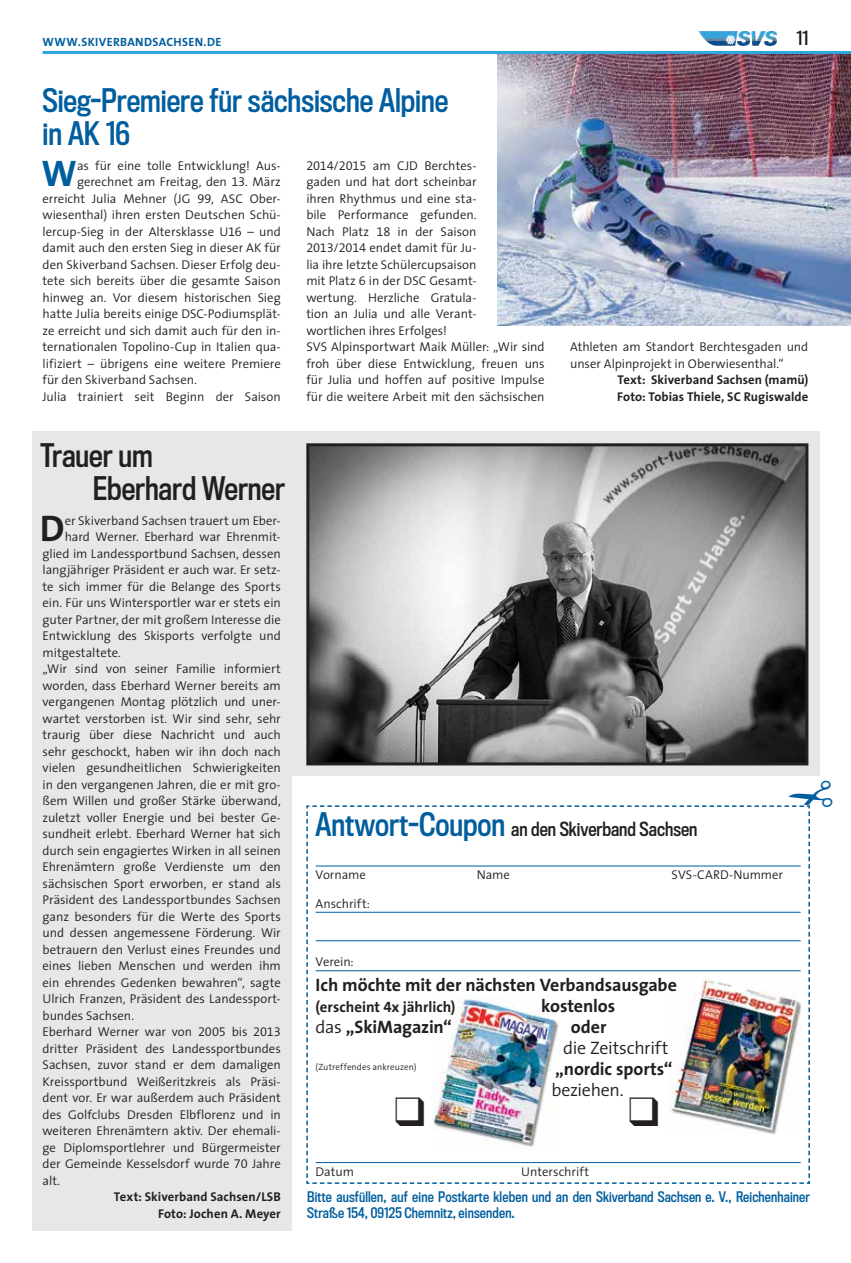
<style>
.page{position:relative;width:851px;height:1263px;background:#fff}
.page>*{position:absolute;margin:0;border:0;box-sizing:border-box;transform-origin:0 0}
.t1{font:300 37.2px "BHM The Sans Tab";color:#231f20}
.t2{font:300 37.2px "BHM The Sans Tab";color:#005e9e}
.t3{font:30px/33px "Titling Gothic FB Cond Standard";color:#005e9e}
.t4{font:30px/33px "Titling Gothic FB Cond Standard";color:#231f20}
.t5{font:300 18px "BHM The Sans Tab";letter-spacing:-.005em;color:#231f20}
.t6{font:18px "Titling Gothic FB Cond Standard";color:#231f20}
.t7{font:300 18px "BHM The Sans Tab";letter-spacing:-.015em;color:#231f20}
.t8{font:300 15px "BHM The Sans Tab";color:#231f20}
.t9{font:13.5px/16.5px "Titling Gothic FB Cond Standard";letter-spacing:.01em;color:#005e9e}
.t10{font:300 12.75px/16.5px "BHM The Sans Tab";letter-spacing:-.005em;color:#231f20}
.t11{font:300 12.75px/16.5px "BHM The Sans Tab";letter-spacing:.005em;color:#231f20;text-align:right}
.t12{font:700 12px "BHM The Sans Tab";letter-spacing:.03em;color:#005e9e}
.t13{font:300 9px "BHM The Sans Tab";letter-spacing:.01em;color:#231f20}
.s1{font-size:30px;color:#005e9e}
.s2{font-style:inherit}
</style>
<div class="page">
<svg style="left:736px;top:31px;width:9px;height:12px"></svg>
<div style="left:32px;top:432px;width:259px;height:799px;background:#e6e7e8"></div>
<div style="left:32px;top:432px;width:787px;height:344px;background:#e6e7e8"></div>
<img style="left:310px;top:447px;width:494px;height:314px">
<div style="left:306px;top:443px;width:502px;height:322px;border:3px solid #231f20"></div>
<img style="left:497px;top:54px;width:353px;height:272px">
<hr style="left:43px;top:51px;width:807px;height:3px;background:#2fa6de">
<img style="left:306px;top:805px;width:504px;height:379px">
<p class="t12" style="left:43px;top:32px;width:180px">WWW.SKIVERBANDSACHSEN.DE</p>
<h3 class="t6" style="left:796px;top:28px;width:13px">11</h3>
<h2 class="t3" style="left:43px;top:84px;width:407px">Sieg-Premiere für sächsische Alpine in AK 16</h2>
<h1 class="t2" style="left:42px;top:143px;width:37px">W</h1>
<p class="t10" style="left:77px;top:157px;width:205px">as für eine tolle Entwicklung! Aus-</p>
<p class="t10" style="left:306px;top:157px;width:240px">2014/2015 am CJD Berchtes-<br>gaden und hat dort scheinbar<br>ihren Rhythmus und eine sta-<br>bile Performance gefunden.<br>Nach Platz 18 in der Saison<br>2013/2014 endet damit für Ju-<br>lia ihre letzte Schülercupsaison<br>mit Platz 6 in der DSC Gesamt-<br>wertung. Herzliche Gratula-<br>tion an Julia und alle Verant-<br>wortlichen ihres Erfolges!<br>SVS Alpinsportwart Maik Müller: „Wir sind froh über diese Entwicklung, freuen uns für Julia und hoffen auf positive Impulse für die weitere Arbeit mit den sächsischen</p>
<p class="t10" style="left:77px;top:173px;width:205px">gerechnet am Freitag, den 13. März</p>
<p class="t10" style="left:43px;top:190px;width:240px">erreicht Julia Mehner (JG 99, ASC Ober-</p>
<p class="t10" style="left:43px;top:206px;width:240px">wiesenthal) ihren ersten Deutschen Schü-</p>
<p class="t10" style="left:43px;top:223px;width:240px">lercup-Sieg in der Altersklasse U16 – und</p>
<p class="t10" style="left:43px;top:239px;width:240px">damit auch den ersten Sieg in dieser AK für</p>
<p class="t10" style="left:43px;top:256px;width:240px">den Skiverband Sachsen. Dieser Erfolg deu-</p>
<p class="t10" style="left:43px;top:272px;width:240px">tete sich bereits über die gesamte Saison</p>
<p class="t10" style="left:43px;top:289px;width:240px">hinweg an. Vor diesem historischen Sieg</p>
<p class="t10" style="left:43px;top:305px;width:240px">hatte Julia bereits einige DSC-Podiumsplät-</p>
<p class="t10" style="left:43px;top:322px;width:240px">ze erreicht und sich damit auch für den in-</p>
<p class="t10" style="left:43px;top:338px;width:240px">ternationalen Topolino-Cup in Italien qua-</p>
<p class="t10" style="left:43px;top:355px;width:240px">lifiziert – übrigens eine weitere Premiere</p>
<p class="t10" style="left:43px;top:371px;width:156px">für den Skiverband Sachsen.</p>
<p class="t10" style="left:43px;top:388px;width:240px">Julia trainiert seit Beginn der Saison</p>
<h2 class="t4" style="left:93px;top:439px;width:193px;text-indent:-52px">Trauer um<br>Eberhard Werner</h2>
<p class="t10" style="left:570px;top:338px;width:240px">Athleten am Standort Berchtesgaden und unser Alpinprojekt in Oberwiesenthal.“</p>
<p class="t11" style="left:617px;top:371px;width:193px;text-align:left">Text: Skiverband Sachsen (mamü)<br>Foto: Tobias Thiele, SC Rugiswalde</p>
<h1 class="t1" style="left:40px;top:497px;width:26px">D</h1>
<p class="t10" style="left:65px;top:512px;width:217px">er Skiverband Sachsen trauert um Eber-</p>
<p class="t10" style="left:65px;top:528px;width:217px">hard Werner. Eberhard war Ehrenmit-</p>
<p class="t10" style="left:43px;top:545px;width:240px">glied im Landessportbund Sachsen, dessen</p>
<p class="t10" style="left:43px;top:561px;width:240px">langjähriger Präsident er auch war. Er setz-</p>
<p class="t10" style="left:43px;top:578px;width:240px">te sich immer für die Belange des Sports</p>
<p class="t10" style="left:43px;top:594px;width:240px">ein. Für uns Wintersportler war er stets ein</p>
<p class="t10" style="left:43px;top:611px;width:240px">guter Partner, der mit großem Interesse die</p>
<p class="t10" style="left:43px;top:627px;width:240px">Entwicklung des Skisports verfolgte und</p>
<p class="t10" style="left:43px;top:644px;width:80px">mitgestaltete.</p>
<p class="t10" style="left:43px;top:660px;width:240px">„Wir sind von seiner Familie informiert</p>
<p class="t10" style="left:43px;top:677px;width:240px">worden, dass Eberhard Werner bereits am</p>
<p class="t10" style="left:43px;top:693px;width:240px">vergangenen Montag plötzlich und uner-</p>
<p class="t10" style="left:43px;top:710px;width:240px">wartet verstorben ist. Wir sind sehr, sehr</p>
<p class="t10" style="left:43px;top:726px;width:240px">traurig über diese Nachricht und auch</p>
<p class="t10" style="left:43px;top:743px;width:240px">sehr geschockt, haben wir ihn doch nach</p>
<p class="t10" style="left:43px;top:759px;width:240px">vielen gesundheitlichen Schwierigkeiten</p>
<p class="t10" style="left:43px;top:776px;width:240px">in den vergangenen Jahren, die er mit gro-</p>
<p class="t10" style="left:43px;top:792px;width:240px">ßem Willen und großer Stärke überwand,</p>
<p class="t10" style="left:43px;top:809px;width:240px">zuletzt voller Energie und bei bester Ge-</p>
<p class="t10" style="left:43px;top:825px;width:240px">sundheit erlebt. Eberhard Werner hat sich</p>
<p class="t10" style="left:43px;top:842px;width:240px">durch sein engagiertes Wirken in all seinen</p>
<p class="t10" style="left:43px;top:858px;width:240px">Ehrenämtern große Verdienste um den</p>
<p class="t10" style="left:43px;top:875px;width:240px">sächsischen Sport erworben, er stand als</p>
<p class="t10" style="left:43px;top:891px;width:240px">Präsident des Landessportbundes Sachsen</p>
<p class="t10" style="left:43px;top:908px;width:240px">ganz besonders für die Werte des Sports</p>
<p class="t10" style="left:43px;top:924px;width:240px">und dessen angemessene Förderung. Wir</p>
<p class="t10" style="left:43px;top:941px;width:240px">betrauern den Verlust eines Freundes und</p>
<p class="t10" style="left:43px;top:957px;width:240px">eines lieben Menschen und werden ihm</p>
<p class="t10" style="left:43px;top:974px;width:240px">ein ehrendes Gedenken bewahren“, sagte</p>
<p class="t10" style="left:43px;top:990px;width:240px">Ulrich Franzen, Präsident des Landessport-</p>
<p class="t10" style="left:43px;top:1006px;width:93px">bundes Sachsen.</p>
<p class="t10" style="left:43px;top:1023px;width:240px">Eberhard Werner war von 2005 bis 2013</p>
<p class="t10" style="left:43px;top:1039px;width:240px">dritter Präsident des Landessportbundes</p>
<p class="t10" style="left:43px;top:1056px;width:240px">Sachsen, zuvor stand er dem damaligen</p>
<p class="t10" style="left:43px;top:1072px;width:240px">Kreissportbund Weißeritzkreis als Präsi-</p>
<p class="t10" style="left:43px;top:1089px;width:240px">dent vor. Er war außerdem auch Präsident</p>
<p class="t10" style="left:43px;top:1105px;width:240px">des Golfclubs Dresden Elbflorenz und in</p>
<p class="t10" style="left:43px;top:1122px;width:240px">weiteren Ehrenämtern aktiv. Der ehemali-</p>
<p class="t10" style="left:43px;top:1138px;width:240px">ge Diplomsportlehrer und Bürgermeister</p>
<p class="t10" style="left:43px;top:1155px;width:240px">der Gemeinde Kesselsdorf wurde 70 Jahre</p>
<p class="t10" style="left:43px;top:1171px;width:19px">alt.</p>
<p class="t11" style="left:114px;top:1188px;width:168px">Text: Skiverband Sachsen/LSB<br>Foto: Jochen A. Meyer</p>
<h3 class="t6" style="left:315px;top:818px;width:383px"><span class="s1">Antwort-Coupon</span> an den Skiverband Sachsen</h3>
<p class="t10" style="left:315px;top:866px;width:52px">Vorname</p>
<p class="t10" style="left:476px;top:866px;width:35px">Name</p>
<p class="t10" style="left:671px;top:866px;width:113px">SVS-CARD-Nummer</p>
<p class="t10" style="left:315px;top:895px;width:56px">Anschrift:</p>
<p class="t10" style="left:315px;top:953px;width:40px">Verein:</p>
<h3 class="t5" style="left:315px;top:970px;width:363px">Ich möchte mit der nächsten Verbandsausgabe</h3>
<p class="t8" style="left:315px;top:995px;width:141px">(erscheint 4x jährlich)</p>
<h3 class="t5" style="left:541px;top:991px;width:75px">kostenlos</h3>
<h3 class="t5" style="left:315px;top:1012px;width:138px"><span class="s2">das</span> „SkiMagazin“</h3>
<h3 class="t5" style="left:571px;top:1012px;width:37px">oder</h3>
<h3 class="t7" style="left:563px;top:1033px;width:107px">die Zeitschrift</h3>
<h3 class="t5" style="left:555px;top:1054px;width:119px">„nordic sports“</h3>
<h3 class="t7" style="left:551px;top:1075px;width:74px">beziehen.</h3>
<p class="t13" style="left:315px;top:1059px;width:102px">(Zutreffendes ankreuzen)</p>
<p class="t10" style="left:315px;top:1163px;width:40px">Datum</p>
<p class="t10" style="left:521px;top:1163px;width:69px">Unterschrift</p>
<p class="t9" style="left:307px;top:1189px;width:504px">Bitte ausfüllen, auf eine Postkarte kleben und an den Skiverband Sachsen e. V., Reichenhainer<br>Straße 154, 09125 Chemnitz, einsenden.</p>
</div>
